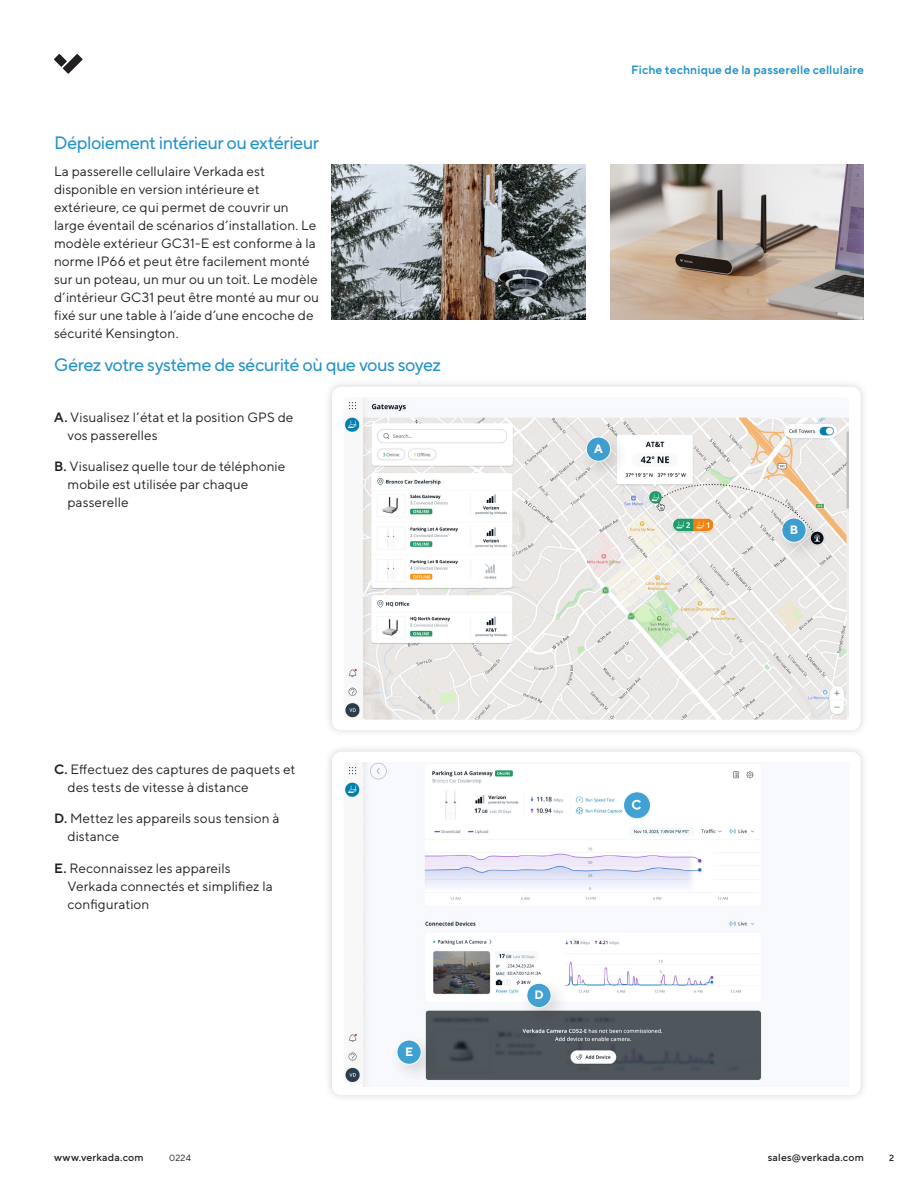
<style>
.page{position:relative;width:918px;height:1188px;background:#fff}
.page>*{position:absolute;margin:0;border:0;box-sizing:border-box;transform-origin:0 0}
.Level_2-Subtitles-Sentence_case{font:18px "TT Norms Pro";letter-spacing:-.03em;color:#2292cc}
.Level_4-_Body_Paragraph{font:13.5px/18px "TT Norms Pro";letter-spacing:.005em;color:#231f20}
.Level_4-Letter_LIst_Paragraph{font:13.5px/18px "TT Norms Pro";letter-spacing:.005em;color:#231f20}
.t1{font:700 12.15px "TT Norms Pro";color:#fff}
.t2{font:600 12px "TT Norms Pro";letter-spacing:.01em;color:#2292cc}
.t3{font:500 10.5px "TT Norms Pro";letter-spacing:.02em;color:#231f20}
.t4{font:9px "TT Norms Pro";color:#231f20}
.t5{font:500 9px "TT Norms Pro";color:#231f20}
.s1{font-weight:600}
</style>
<div class="page">
<svg style="left:54px;top:54px;width:29px;height:20px"></svg>
<div style="left:324px;top:379px;width:544px;height:359px;background:#f8f8f8"></div>
<div style="left:332px;top:387px;width:529px;height:343px;border:9px solid #fff;border-radius:5px"></div>
<img style="left:344px;top:400px;width:505px;height:320px">
<div style="left:577px;top:429px;width:54px;height:54px;background:#231f20;opacity:.2"></div>
<svg style="left:586px;top:437px;width:25px;height:24px"></svg>
<div style="left:586px;top:437px;width:25px;height:25px;border:1px solid #fff;border-radius:50%"></div>
<div style="left:772px;top:510px;width:54px;height:54px;background:#231f20;opacity:.2"></div>
<div style="left:782px;top:518px;width:24px;height:24px;background:#3e9ecf;border-radius:50%"></div>
<div style="left:782px;top:518px;width:24px;height:25px;border:1px solid #fff;border-radius:50%"></div>
<div style="left:324px;top:744px;width:544px;height:359px;background:#231f20;opacity:.18"></div>
<div style="left:332px;top:752px;width:529px;height:343px;border:9px solid #fff;border-radius:5px"></div>
<img style="left:362px;top:762px;width:488px;height:324px">
<div style="left:517px;top:975px;width:54px;height:54px;background:#231f20;opacity:.2"></div>
<svg style="left:527px;top:983px;width:24px;height:25px"></svg>
<div style="left:527px;top:983px;width:24px;height:25px;border:1px solid #fff;border-radius:50%"></div>
<div style="left:387px;top:1032px;width:54px;height:54px;background:#231f20;opacity:.2"></div>
<div style="left:397px;top:1040px;width:24px;height:24px;background:#40a0d2;border-radius:50%"></div>
<div style="left:397px;top:1040px;width:25px;height:25px;border:1px solid #fff;border-radius:50%"></div>
<svg style="left:624px;top:792px;width:27px;height:27px"></svg>
<div style="left:623px;top:791px;width:28px;height:28px;border:1px solid #fff;border-radius:50%"></div>
<svg style="left:632px;top:800px;width:9px;height:10px"></svg>
<img style="left:610px;top:165px;width:254px;height:155px">
<img style="left:332px;top:165px;width:254px;height:155px">
<p class="Level_2-Subtitles-Sentence_case" style="left:54px;top:129px;width:267px">Déploiement intérieur ou extérieur</p>
<p class="Level_4-_Body_Paragraph" style="left:54px;top:162px;width:267px">La passerelle cellulaire Verkada est disponible en version intérieure et extérieure, ce qui permet de couvrir un large éventail de scénarios d’installation. Le modèle extérieur GC31-E est conforme à la norme IP66 et peut être facilement monté sur un poteau, un mur ou un toit. Le modèle d’intérieur GC31 peut être monté au mur ou fixé sur une table à l’aide d’une encoche de sécurité Kensington.</p>
<p class="Level_2-Subtitles-Sentence_case" style="left:54px;top:351px;width:389px">Gérez votre système de sécurité où que vous soyez</p>
<p class="Level_4-Letter_LIst_Paragraph" style="left:68px;top:407px;width:227px;text-indent:-14px"><span class="s1">A.</span> Visualisez l’état et la position GPS de vos passerelles</p>
<p class="Level_4-Letter_LIst_Paragraph" style="left:68px;top:456px;width:219px;text-indent:-14px"><span class="s1">B.</span> Visualisez quelle tour de téléphonie mobile est utilisée par chaque passerelle</p>
<p class="Level_4-Letter_LIst_Paragraph" style="left:68px;top:759px;width:229px;text-indent:-14px"><span class="s1">C.</span> Effectuez des captures de paquets et des tests de vitesse à distance</p>
<p class="Level_4-Letter_LIst_Paragraph" style="left:68px;top:808px;width:213px;text-indent:-14px"><span class="s1">D.</span> Mettez les appareils sous tension à distance</p>
<p class="Level_4-Letter_LIst_Paragraph" style="left:68px;top:858px;width:207px;text-indent:-14px"><span class="s1">E.</span> Reconnaissez les appareils<br>Verkada connectés et simplifiez la configuration</p>
<p class="t1" style="left:405px;top:1043px;width:10px">E</p>
<p class="t2" style="left:631px;top:61px;width:234px">Fiche technique de la passerelle cellulaire</p>
<p class="t1" style="left:594px;top:440px;width:10px">A</p>
<p class="t1" style="left:790px;top:521px;width:10px">B</p>
<p class="t1" style="left:534px;top:986px;width:11px">D</p>
<p class="t3" style="left:54px;top:1150px;width:91px">www.verkada.com</p>
<p class="t4" style="left:169px;top:1151px;width:23px">0224</p>
<p class="t3" style="left:768px;top:1150px;width:98px">sales@verkada.com</p>
<p class="t5" style="left:889px;top:1151px;width:7px">2</p>
</div>
